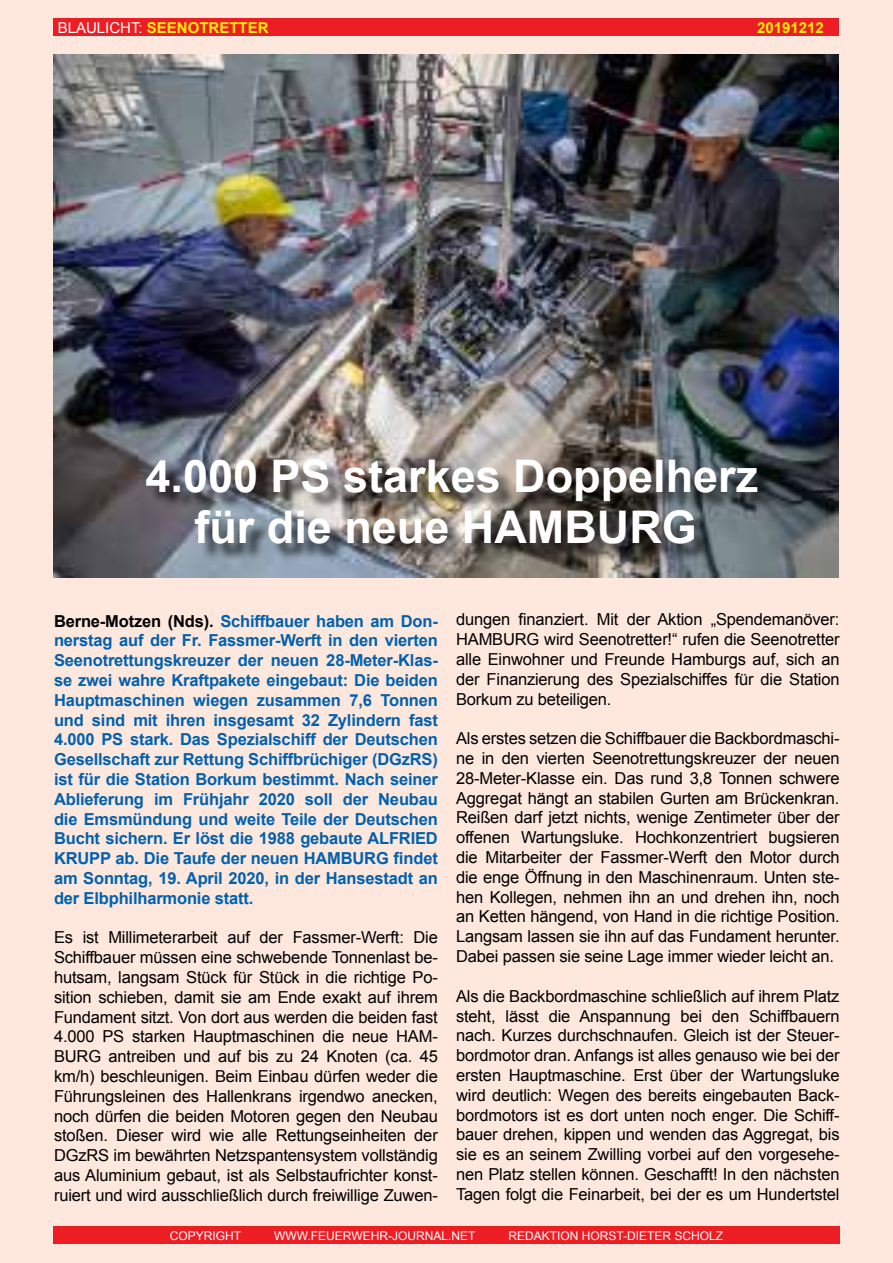
<style>
.page{position:relative;width:893px;height:1263px;background:#fee7dc}
.page>*{position:absolute;margin:0;border:0;box-sizing:border-box;transform-origin:0 0}
.t1{font:700 45px/51px "Arial";color:#fff;text-align:center}
.t2{font:16.5px/19.8px "Arial";letter-spacing:-.01em;color:#000;text-align:justify}
.t3{font:700 16.5px/19.8px "Arial";letter-spacing:-.01em;color:#0061af;text-align:justify}
.t4{font:700 15px "Arial";color:#fff200}
.t5{font:12px "Arial";color:#fff}
.s1{font-weight:400;color:#fff}
.s2{color:#000}
</style>
<div class="page">
<div style="left:53px;top:1226px;width:787px;height:18px;background:#ed1d24"></div>
<div style="left:54px;top:18px;width:785px;height:18px;background:#ed1d24"></div>
<img style="left:54px;top:54px;width:784px;height:523px">
<div style="left:149px;top:461px;width:626px;height:101px;background:#000;opacity:.75"></div>
<p class="t4" style="left:58px;top:17px;width:212px"><span class="s1">Blaulicht:</span> Seenotretter</p>
<p class="t4" style="left:757px;top:18px;width:68px">20191212</p>
<h1 class="t1" style="left:145px;top:452px;width:614px">4.000 PS starkes Doppelherz für die neue HAMBURG</h1>
<p class="t3" style="left:54px;top:611px;width:386px"><span class="s2">Berne-Motzen (Nds).</span> Schiffbauer haben am Don&shy;nerstag auf der Fr. Fassmer-Werft in den vierten Seenotrettungskreuzer der neuen 28-Meter-Klas&shy;se zwei wahre Kraftpakete eingebaut: Die beiden Hauptmaschinen wiegen zusammen 7,6 Tonnen und sind mit ihren insgesamt 32 Zylindern fast 4.000 PS stark. Das Spezialschiff der Deutschen Gesellschaft zur Rettung Schiffbrüchiger (DGzRS) ist für die Station Borkum bestimmt. Nach seiner Ablieferung im Frühjahr 2020 soll der Neubau die Emsmündung und weite Teile der Deutschen Bucht sichern. Er löst die 1988 gebaute ALFRIED KRUPP ab. Die Taufe der neuen HAMBURG findet am Sonntag, 19. April 2020, in der Hansestadt an der Elbphilharmonie statt.</p>
<p class="t2" style="left:54px;top:928px;width:385px">Es ist Millimeterarbeit auf der Fassmer-Werft: Die Schiffbauer müssen eine schwebende Tonnenlast be&shy;hutsam, langsam Stück für Stück in die richtige Po&shy;sition schieben, damit sie am Ende exakt auf ihrem Fundament sitzt. Von dort aus werden die beiden fast 4.000 PS starken Hauptmaschinen die neue HAM-BURG</p>
<p class="t2" style="left:54px;top:1047px;width:386px;text-indent:55px">antreiben und auf bis zu 24 Knoten (ca. 45 km/h) beschleunigen. Beim Einbau dürfen weder die Führungsleinen des Hallenkrans irgendwo anecken, noch dürfen die beiden Motoren gegen den Neubau stoßen. Dieser wird wie alle Rettungseinheiten der DGzRS im bewährten N etzspantensystem vollständig aus Aluminium gebaut, ist als Selbstaufrichter konst&shy;ruiert und wird ausschließlich durch freiwillige Zuwen-</p>
<p class="t2" style="left:456px;top:610px;width:385px">dungen finanziert. Mit der Aktion „Spendemanöver:<br>HAMBURG</p>
<p class="t2" style="left:456px;top:630px;width:385px;text-indent:88px">wird Seenotretter!“ rufen die Seenotretter alle Einwohner und Freunde Hamburgs auf, sich an der Finanzierung des Spezialschiffes für die Station Borkum zu beteiligen.</p>
<p class="t2" style="left:456px;top:729px;width:385px">Als erstes setzen die Schiffbauer die Backbordmaschi&shy;ne in den vierten Seenotrettungskreuzer der neuen 28-Meter-Klasse ein. Das rund 3,8 Tonnen schwere Aggregat hängt an stabilen Gurten am Brückenkran.<br>Reißen darf jetzt nichts, wenige Zentimeter über der offenen Wartungsluke. Hochkonzentriert bugsieren die Mitarbeiter der Fassmer-Werft den Motor durch die enge Öffnung in den Maschinenraum. U nten ste&shy;hen Kollegen, nehmen ihn an und drehen ihn, noch an Ketten hängend, von Hand in die richtige Position.<br>Langsam lassen sie ihn auf das Fundament herunter.<br>Dabei passen sie seine Lage immer wieder leicht an.</p>
<p class="t2" style="left:456px;top:986px;width:385px">Als die Backbordmaschine schließlich auf ihrem Platz steht, lässt die Anspannung bei den Schiffbauern nach. Kurzes durchschnaufen. Gleich ist der Steuer&shy;bordmotor dran. Anfangs ist alles genauso wie bei der ersten Hauptmaschine. Erst über der Wartungsluke wird deutlich: Wegen des bereits eingebauten Back&shy;bordmotors ist es dort unten noch enger. Die Schiff&shy;bauer drehen, kippen und wenden das Aggregat, bis sie es an seinem Zwilling vorbei auf den vorgesehe&shy;nen Platz stellen können. Geschafft! In den nächsten Tagen folgt die Feinarbeit, bei der es um H undertstel</p>
<p class="t5" style="left:170px;top:1227px;width:73px">Copyright</p>
<p class="t5" style="left:274px;top:1227px;width:203px">www.feuerwehr-journal.net</p>
<p class="t5" style="left:508px;top:1227px;width:216px">Redaktion Horst-Dieter Scholz</p>
</div>
